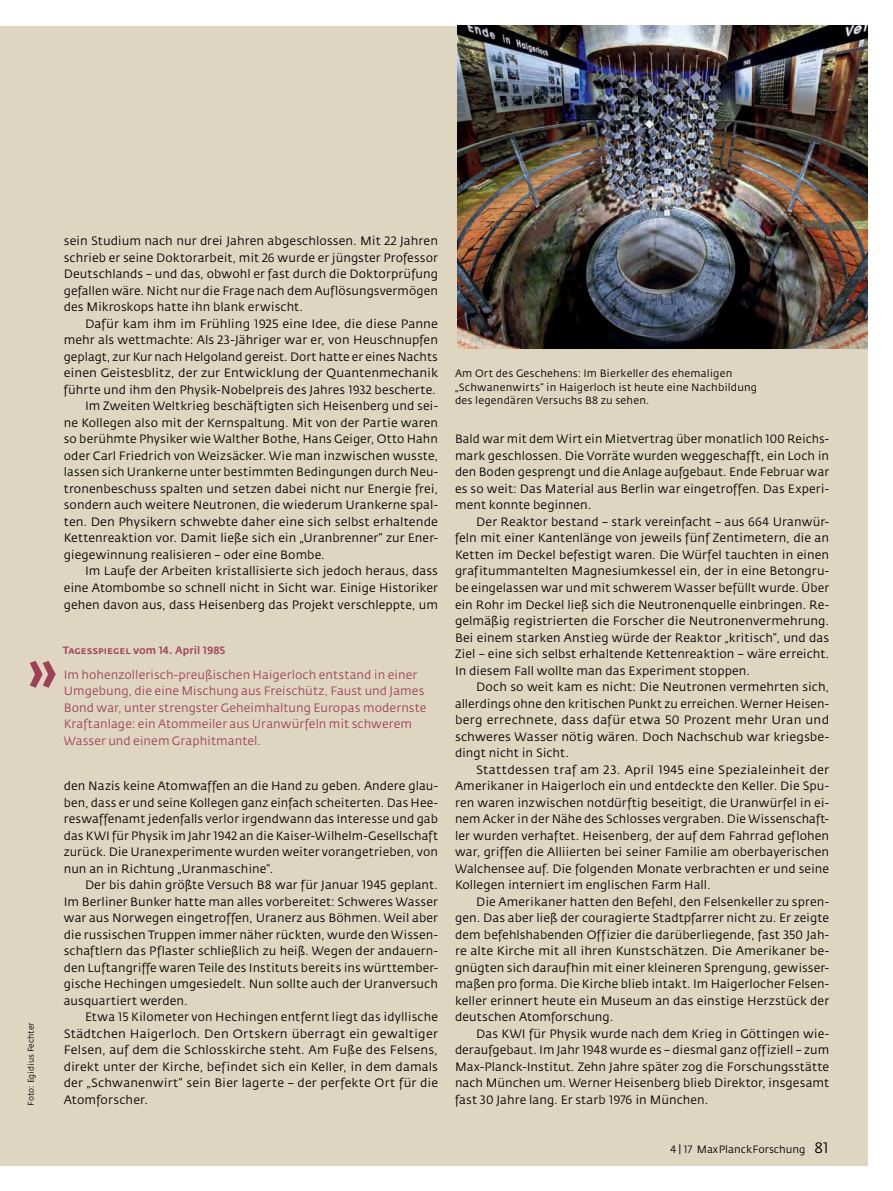
<style>
.page{position:relative;width:893px;height:1191px;background:#fff}
.page>*{position:absolute;margin:0;border:0;box-sizing:border-box;transform-origin:0 0}
.t1{font:500 60px "Fedra Sans";color:#9f4059}
.t2{font:12px/16.5px "Fedra Sans";letter-spacing:.005em;color:#000;text-align:justify}
.t3{font:12px/16.5px "Fedra Sans";letter-spacing:.005em;color:#9f4059}
.t4{font:10.5px/13.5px "Fedra Sans";letter-spacing:.015em;color:#000}
.t5{font:10.5px "Fedra Sans Medium SC";color:#9f4059}
.t6{font:8.25px "Fedra Sans";color:#000}
.s1{font-family:"Fedra Sans Book SC"}
.s2{font-family:"Fedra Sans";font-weight:500}
.s3{font-family:"Fedra Sans Book SC";font-size:15px}
</style>
<div class="page">
<div style="left:0;top:26px;width:867px;height:1139px;background:#dfd6c1"></div>
<img style="left:457px;top:26px;width:410px;height:323px">
<p class="t2" style="left:64px;top:233px;width:376px">sein Studium nach nur drei Jahren abgeschlossen. Mit <span class="s1">22</span> Jahren schrieb er seine Doktorarbeit, mit <span class="s1">26</span> wurde er jüngster Professor Deutschlands – und das, obwohl er fast durch die Doktorprüfung gefallen wäre. Nicht nur die Frage nach dem Auflösungsvermögen des Mikroskops hatte ihn blank erwischt.</p>
<p class="t2" style="left:85px;top:316px;width:354px">Dafür kam ihm im Frühling <span class="s1">1925</span> eine Idee, die diese Panne</p>
<p class="t2" style="left:64px;top:332px;width:376px">mehr als wettmachte: Als <span class="s1">23</span>-Jähriger war er, von Heuschnupfen</p>
<p class="t2" style="left:64px;top:349px;width:376px">geplagt, zur Kur nach Helgoland gereist. Dort hatte er eines Nachts</p>
<p class="t2" style="left:64px;top:365px;width:376px">einen Geistesblitz, der zur Entwicklung der Quantenmechanik</p>
<p class="t2" style="left:64px;top:382px;width:373px">führte und ihm den Physik-Nobelpreis des Jahres <span class="s1">1932</span> bescherte.</p>
<p class="t2" style="left:85px;top:398px;width:354px">Im Zweiten Weltkrieg beschäftigten sich Heisenberg und sei-</p>
<p class="t2" style="left:64px;top:415px;width:376px">ne Kollegen also mit der Kernspaltung. Mit von der Partie waren</p>
<p class="t2" style="left:64px;top:431px;width:376px">so berühmte Physiker wie Walther Bothe, Hans Geiger, Otto Hahn</p>
<p class="t2" style="left:64px;top:448px;width:376px">oder Carl Friedrich von Weizsäcker. Wie man inzwischen wusste,</p>
<p class="t2" style="left:64px;top:464px;width:376px">lassen sich Urankerne unter bestimmten Bedingungen durch Neu-</p>
<p class="t2" style="left:64px;top:481px;width:376px">tronenbeschuss spalten und setzen dabei nicht nur Energie frei,</p>
<p class="t2" style="left:64px;top:497px;width:376px">sondern auch weitere Neutronen, die wiederum Urankerne spal-</p>
<p class="t2" style="left:64px;top:514px;width:376px">ten. Den Physikern schwebte daher eine sich selbst erhaltende</p>
<p class="t2" style="left:64px;top:530px;width:376px">Kettenreaktion vor. Damit ließe sich ein „Uranbrenner“ zur Ener-</p>
<p class="t2" style="left:64px;top:547px;width:263px">giegewinnung realisieren – oder eine Bombe.</p>
<p class="t2" style="left:85px;top:563px;width:354px">Im Laufe der Arbeiten kristallisierte sich jedoch heraus, dass</p>
<p class="t2" style="left:64px;top:580px;width:376px">eine Atombombe so schnell nicht in Sicht war. Einige Historiker</p>
<p class="t2" style="left:64px;top:596px;width:376px">gehen davon aus, dass Heisenberg das Projekt verschleppte, um</p>
<p class="t5" style="left:63px;top:644px;width:164px">Tagesspiegel <span class="s2">vom</span> 14. <span class="s2">April</span> 1985</p>
<h1 class="t1" style="left:28px;top:635px;width:31px">»</h1>
<p class="t3" style="left:64px;top:666px;width:364px">Im hohenzollerisch-preußischen Haigerloch entstand in einer Umgebung, die eine Mischung aus Freischütz, Faust und James Bond war, unter strengster Geheimhaltung Europas modernste Kraftanlage: ein Atommeiler aus Uranwürfeln mit schwerem Wasser und einem Graphitmantel.</p>
<p class="t6" style="left:27px;top:1106px;width:85px;rotate:-90deg">Foto: Egidius Fechter</p>
<p class="t2" style="left:64px;top:778px;width:376px">den Nazis keine Atomwaffen an die Hand zu geben. Andere glau&shy;ben, dass er und seine Kollegen ganz einfach scheiterten. Das Hee&shy;reswaffenamt jedenfalls verlor irgendwann das Interesse und gab das KWI für Physik im Jahr <span class="s1">1942</span> an die Kaiser-Wilhelm-Gesellschaft zurück. Die Uranexperimente wurden weiter vorangetrieben, von nun an in Richtung „Uranmaschine“.</p>
<p class="t2" style="left:64px;top:877px;width:376px;text-indent:21px">Der bis dahin größte Versuch B8 war für Januar <span class="s1">1945</span> geplant.<br>Im Berliner Bunker hatte man alles vorbereitet: Schweres Wasser war aus Norwegen eingetroffen, Uranerz aus Böhmen. Weil aber die russischen Truppen immer näher rückten, wurde den Wissen&shy;schaftlern das Pflaster schließlich zu heiß. Wegen der andauern&shy;den Luftangriffe waren Teile des Instituts bereits ins württember&shy;gische Hechingen umgesiedelt. Nun sollte auch der Uranversuch ausquartiert werden.</p>
<p class="t2" style="left:64px;top:1009px;width:376px;text-indent:21px">Etwa <span class="s1">15</span> Kilometer von Hechingen entfernt liegt das idyllische Städtchen Haigerloch. Den Ortskern überragt ein gewaltiger Felsen, auf dem die Schlosskirche steht. Am Fuße des Felsens, direkt unter der Kirche, befindet sich ein Keller, in dem damals der „Schwanenwirt“ sein Bier lagerte – der perfekte Ort für die Atomforscher.</p>
<p class="t4" style="left:455px;top:367px;width:304px">Am Ort des Geschehens: Im Bierkeller des ehemaligen „Schwanenwirts“ in Haigerloch ist heute eine Nachbildung des legendären Versuchs B<span class="s1">8</span> zu sehen.</p>
<p class="t2" style="left:455px;top:431px;width:376px">Bald war mit dem Wirt ein Mietvertrag über monatlich <span class="s1">100</span> Reichs&shy;mark geschlossen. Die Vorräte wurden weggeschafft, ein Loch in den Boden gesprengt und die Anlage aufgebaut. Ende Februar war es so weit: Das Material aus Berlin war eingetroffen. Das Experi&shy;ment konnte beginnen.</p>
<p class="t2" style="left:455px;top:514px;width:376px;text-indent:21px">Der Reaktor bestand – stark vereinfacht – aus <span class="s1">664</span> Uranwür&shy;feln mit einer Kantenlänge von jeweils fünf Zentimetern, die an Ketten im Deckel befestigt waren. Die Würfel tauchten in einen grafitummantelten Magnesiumkessel ein, der in eine Betongru&shy;be eingelassen war und mit schwerem Wasser befüllt wurde. Über ein Rohr im Deckel ließ sich die Neutronenquelle einbringen. Re&shy;gelmäßig registrierten die Forscher die Neutronenvermehrung.<br>Bei einem starken Anstieg würde der Reaktor „kritisch“, und das Ziel – eine sich selbst erhaltende Kettenreaktion – wäre erreicht.<br>In diesem Fall wollte man das Experiment stoppen.</p>
<p class="t2" style="left:455px;top:679px;width:376px;text-indent:21px">Doch so weit kam es nicht: Die Neutronen vermehrten sich, allerdings ohne den kritischen Punkt zu erreichen. Werner Heisen&shy;berg errechnete, dass dafür etwa <span class="s1">50</span> Prozent mehr Uran und schweres Wasser nötig wären. Doch Nachschub war kriegsbe&shy;dingt nicht in Sicht.</p>
<p class="t2" style="left:455px;top:761px;width:376px;text-indent:21px">Stattdessen traf am <span class="s1">23.</span> April <span class="s1">1945</span> eine Spezialeinheit der Amerikaner in Haigerloch ein und entdeckte den Keller. Die Spu&shy;ren waren inzwischen notdürftig beseitigt, die Uranwürfel in ei&shy;nem Acker in der Nähe des Schlosses vergraben. Die Wissenschaft&shy;ler wurden verhaftet. Heisenberg, der auf dem Fahrrad geflohen war, griffen die Alliierten bei seiner Familie am oberbayerischen Walchensee auf. Die folgenden Monate verbrachten er und seine Kollegen interniert im englischen Farm Hall.</p>
<p class="t2" style="left:455px;top:893px;width:376px;text-indent:21px">Die Amerikaner hatten den Befehl, den Felsenkeller zu spren&shy;gen. Das aber ließ der couragierte Stadtpfarrer nicht zu. Er zeigte dem befehlshabenden Offizier die darüberliegende, fast <span class="s1">350</span> Jah&shy;re alte Kirche mit all ihren Kunstschätzen. Die Amerikaner be&shy;gnügten sich daraufhin mit einer kleineren Sprengung, gewisser&shy;maßen pro forma. Die Kirche blieb intakt. Im Haigerlocher Felsen&shy;keller erinnert heute ein Museum an das einstige Herzstück der deutschen Atomforschung.</p>
<p class="t2" style="left:455px;top:1025px;width:376px;text-indent:21px">Das KWI für Physik wurde nach dem Krieg in Göttingen wie&shy;deraufgebaut. Im Jahr <span class="s1">1948</span> wurde es – diesmal ganz offiziell – zum Max-Planck-Institut. Zehn Jahre später zog die Forschungsstätte nach München um. Werner Heisenberg blieb Direktor, insgesamt fast <span class="s1">30</span> Jahre lang. Er starb <span class="s1">1976</span> in München.</p>
<p class="t4" style="left:670px;top:1143px;width:160px"><span class="s1">4 | 17</span> MaxPlanckForschung <span class="s3">81</span></p>
</div>
